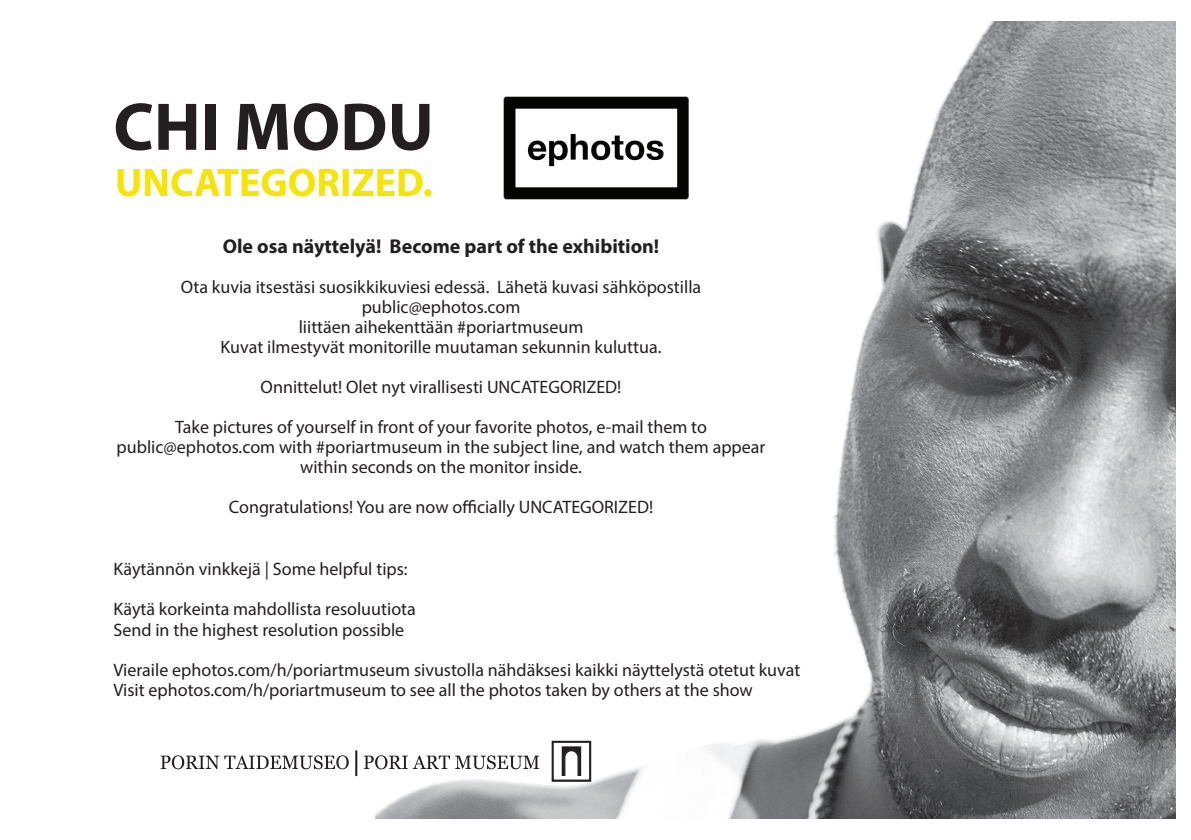
<style>
.page{position:relative;width:1191px;height:840px;background:#fff}
.page>*{position:absolute;margin:0;border:0;box-sizing:border-box;transform-origin:0 0}
.t1{font:700 68px "Myriad Pro";color:#231f20}
.t2{font:700 40px "Myriad Pro";color:#f4e40a}
.t3{font:700 20px "Myriad Pro";color:#231f20}
.t4{font:18px/20px "Myriad Pro";color:#231f20;text-align:center}
</style>
<div class="page">
<img style="left:376px;top:22px;width:799px;height:795px">
<svg style="left:161px;top:755px;width:188px;height:13px"></svg>
<svg style="left:364px;top:754px;width:175px;height:14px"></svg>
<hr style="left:355px;top:750px;width:2px;height:25px;background:#231f20">
<svg style="left:551px;top:739px;width:41px;height:42px"></svg>
<img style="left:502px;top:96px;width:188px;height:104px">
<h1 class="t1" style="left:113px;top:82px;width:322px">CHI MODU</h1>
<h2 class="t2" style="left:115px;top:156px;width:319px">UNCATEGORIZED.</h2>
<p class="t3" style="left:223px;top:233px;width:438px">Ole osa näyttelyä! Become part of the exhibition!</p>
<p class="t4" style="left:181px;top:276px;width:522px">Ota kuvia itsestäsi suosikkikuviesi edessä. Lähetä kuvasi sähköpostilla public@ephotos.com<br>liittäen aihekenttään #poriartmuseum<br>Kuvat ilmestyvät monitorille muutaman sekunnin kuluttua.</p>
<p class="t4" style="left:261px;top:376px;width:362px">Onnittelut! Olet nyt virallisesti UNCATEGORIZED!</p>
<p class="t4" style="left:117px;top:416px;width:650px">Take pictures of yourself in front of your favorite photos, e-mail them to public@ephotos.com with #poriartmuseum in the subject line, and watch them appear within seconds on the monitor inside.</p>
<p class="t4" style="left:229px;top:496px;width:426px">Congratulations! You are now officially UNCATEGORIZED!</p>
<p class="t4" style="left:113px;top:558px;width:296px">Käytännön vinkkejä | Some helpful tips:</p>
<p class="t4" style="left:113px;top:598px;width:304px;text-align:left">Käytä korkeinta mahdollista resoluutiota<br>Send in the highest resolution possible</p>
<p class="t4" style="left:113px;top:658px;width:688px;text-align:left">Vieraile ephotos.com/h/poriartmuseum sivustolla nähdäksesi kaikki näyttelystä otetut kuvat<br>Visit ephotos.com/h/poriartmuseum to see all the photos taken by others at the show</p>
</div>
